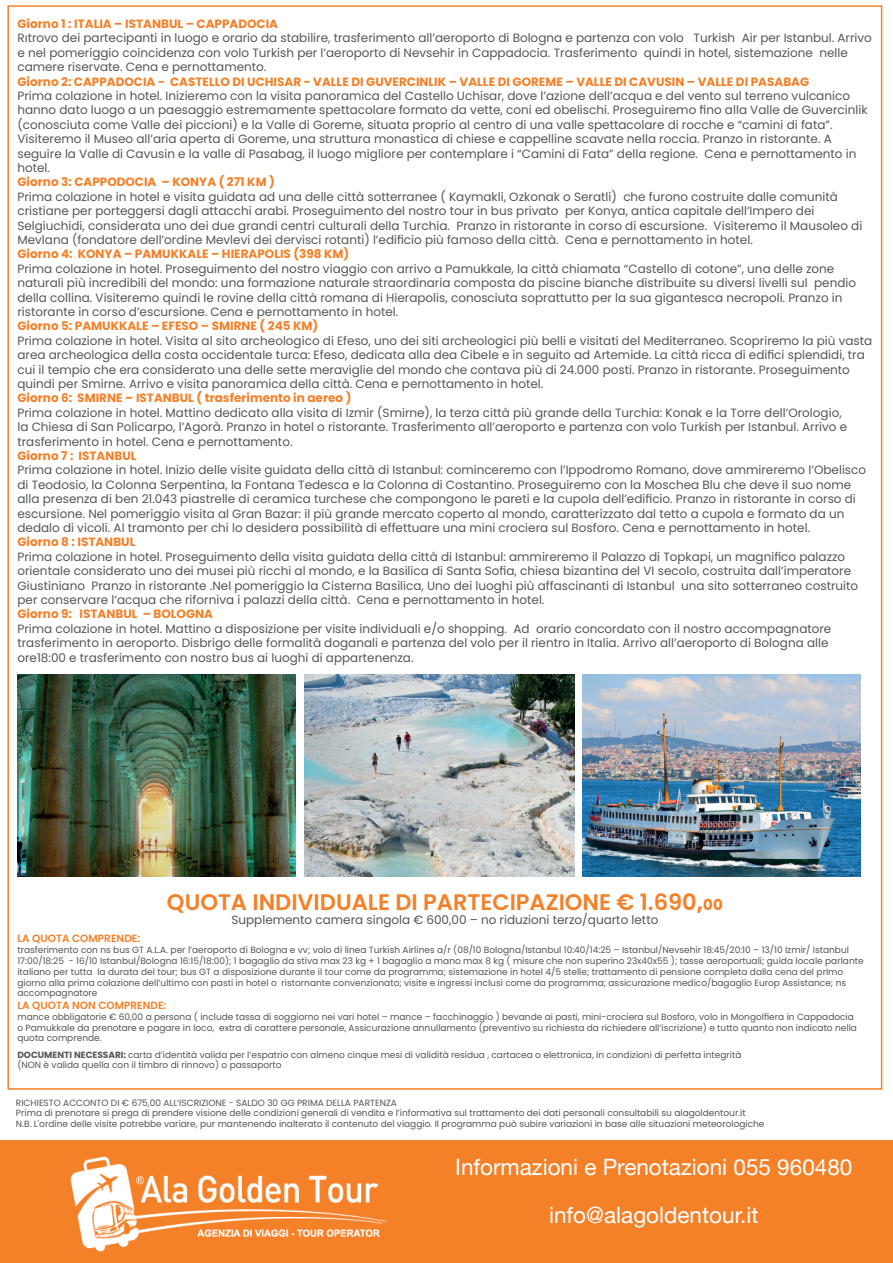
<style>
.page{position:relative;width:893px;height:1263px;background:#fff}
.page>*{position:absolute;margin:0;border:0;box-sizing:border-box;transform-origin:0 0}
.t1{font:22.5px/48px "Helvetica Neue";color:#fff;text-align:center}
.t2{font:600 22.5px "Poppins";color:#f48028}
.t3{font:12px/14.4px "Poppins";color:#545557}
.t4{font:700 12px "Poppins";color:#f48028}
.t5{font:600 10.5px "Poppins";color:#f48028}
.t6{font:9px/10.8px "Poppins";color:#545557}
.s1{font-weight:700}
.s2{font-weight:700;font-size:15px}
</style>
<div class="page">
<div style="left:0;top:1140px;width:893px;height:122px;background:#f48028"></div>
<img style="left:70px;top:1156px;width:317px;height:96px">
<img style="left:583px;top:674px;width:278px;height:202px">
<img style="left:304px;top:674px;width:270px;height:202px">
<img style="left:17px;top:674px;width:279px;height:202px">
<p class="t4" style="left:17px;top:17px;width:262px">Giorno 1 : ITALIA – ISTANBUL – CAPPADOCIA</p>
<p class="t3" style="left:17px;top:31px;width:856px">Rıtrovo dei partecipanti in luogo e orario da stabilire, trasferimento all’aeroporto di Bologna e partenza con volo Turkish Air per Istanbul. Arrivo e nel pomeriggio coincidenza con volo Turkish per l’aeroporto di Nevsehir in Cappadocia. Trasferimento quindi in hotel, sistemazione nelle camere riservate. Cena e pernottamento.</p>
<p class="t4" style="left:17px;top:74px;width:793px">Giorno 2: CAPPADOCIA - CASTELLO DI UCHISAR - VALLE DI GUVERCINLIK – VALLE DI GOREME – VALLE DI CAVUSIN – VALLE DI PASABAG</p>
<p class="t3" style="left:17px;top:89px;width:851px">Prima colazione in hotel. Inizieremo con la visita panoramica del Castello Uchisar, dove l’azione dell’acqua e del vento sul terreno vulcanico hanno dato luogo a un paesaggio estremamente spettacolare formato da vette, coni ed obelischi. Proseguiremo fino alla Valle de Guvercinlik (conosciuta come Valle dei piccioni) e la Valle di Goreme, situata proprio al centro di una valle spettacolare di rocche e “camini di fata”.<br>Visiteremo il Museo all’aria aperta di Goreme, una struttura monastica di chiese e cappelline scavate nella roccia. Pranzo in ristorante. A seguire la Valle di Cavusin e la valle di Pasabag, il luogo migliore per contemplare i “Camini di Fata” della regione. Cena e pernottamento in hotel.</p>
<p class="t4" style="left:17px;top:175px;width:259px">Giorno 3: CAPPODOCIA – KONYA ( 271 KM )</p>
<p class="t3" style="left:17px;top:189px;width:846px">Prima colazione in hotel e visita guidata ad una delle città sotterranee ( Kaymakli, Ozkonak o Seratli) che furono costruite dalle comunità cristiane per porteggersi dagli attacchi arabi. Proseguimento del nostro tour in bus privato per Konya, antica capitale dell’Impero dei Selgiuchidi, considerata uno dei due grandi centri culturali della Turchia. Pranzo in ristorante in corso di escursione. Visiteremo il Mausoleo di Mevlana (fondatore dell’ordine Mevlevi dei dervisci rotanti) l’edificio più famoso della città. Cena e pernottamento in hotel.</p>
<p class="t4" style="left:17px;top:247px;width:333px">Giorno 4: KONYA – PAMUKKALE – HIERAPOLIS (398 KM)</p>
<p class="t3" style="left:17px;top:261px;width:840px">Prima colazione in hotel. Proseguimento del nostro viaggio con arrivo a Pamukkale, la città chiamata “Castello di cotone”, una delle zone naturali più incredibili del mondo: una formazione naturale straordinaria composta da piscine bianche distribuite su diversi livelli sul pendio della collina. Visiteremo quindi le rovine della città romana di Hierapolis, conosciuta soprattutto per la sua gigantesca necropoli. Pranzo in ristorante in corso d’escursione. Cena e pernottamento in hotel.</p>
<p class="t4" style="left:17px;top:319px;width:302px">Giorno 5: PAMUKKALE – EFESO – SMIRNE ( 245 KM)</p>
<p class="t3" style="left:17px;top:333px;width:856px">Prima colazione in hotel. Visita al sito archeologico di Efeso, uno dei siti archeologici più belli e visitati del Mediterraneo. Scopriremo la più vasta area archeologica della costa occidentale turca: Efeso, dedicata alla dea Cibele e in seguito ad Artemide. La città ricca di edifici splendidi, tra cui il tempio che era considerato una delle sette meraviglie del mondo che contava più di 24.000 posti. Pranzo in ristorante. Proseguimento quindi per Smirne. Arrivo e visita panoramica della città. Cena e pernottamento in hotel.</p>
<p class="t4" style="left:17px;top:391px;width:336px">Giorno 6: SMIRNE – ISTANBUL ( trasferimento in aereo )</p>
<p class="t3" style="left:17px;top:405px;width:831px">Prima colazione in hotel. Mattino dedicato alla visita di Izmir (Smirne), la terza città più grande della Turchia: Konak e la Torre dell’Orologio, la Chiesa di San Policarpo, l’Agorà. Pranzo in hotel o ristorante. Trasferimento all’aeroporto e partenza con volo Turkish per Istanbul. Arrivo e trasferimento in hotel. Cena e pernottamento.</p>
<p class="t4" style="left:17px;top:449px;width:121px">Giorno 7 : ISTANBUL</p>
<p class="t3" style="left:17px;top:463px;width:850px">Prima colazione in hotel. Inizio delle visite guidata della città di Istanbul: cominceremo con l’Ippodromo Romano, dove ammireremo l’Obelisco di Teodosio, la Colonna Serpentina, la Fontana Tedesca e la Colonna di Costantino. Proseguiremo con la Moschea Blu che deve il suo nome alla presenza di ben 21.043 piastrelle di ceramica turchese che compongono le pareti e la cupola dell’edificio. Pranzo in ristorante in corso di escursione. Nel pomeriggio visita al Gran Bazar: il più grande mercato coperto al mondo, caratterizzato dal tetto a cupola e formato da un dedalo di vicoli. Al tramonto per chi lo desidera possibilità di effettuare una mini crociera sul Bosforo. Cena e pernottamento in hotel.</p>
<p class="t4" style="left:17px;top:535px;width:119px">Giorno 8 : ISTANBUL</p>
<p class="t3" style="left:17px;top:549px;width:842px">Prima colazione in hotel. Proseguimento della visita guidata della città di Istanbul: ammireremo il Palazzo di Topkapi, un magnifico palazzo orientale considerato uno dei musei più ricchi al mondo, e la Basilica di Santa Sofia, chiesa bizantina del VI secolo, costruita dall’imperatore Giustiniano Pranzo in ristorante .Nel pomeriggio la Cisterna Basilica, Uno dei luoghi più affascinanti di Istanbul una sito sotterraneo costruito per conservare l’acqua che riforniva i palazzi della città. Cena e pernottamento in hotel.</p>
<p class="t4" style="left:17px;top:607px;width:197px">Giorno 9: ISTANBUL – BOLOGNA</p>
<p class="t3" style="left:17px;top:621px;width:815px">Prima colazione in hotel. Mattino a disposizione per visite individuali e/o shopping. Ad orario concordato con il nostro accompagnatore trasferimento in aeroporto. Disbrigo delle formalità doganali e partenza del volo per il rientro in Italia. Arrivo all’aeroporto di Bologna alle ore18:00 e trasferimento con nostro bus ai luoghi di appartenenza.</p>
<h1 class="t2" style="left:167px;top:889px;width:557px">QUOTA INDIVIDUALE DI PARTECIPAZIONE € 1.690<span class="s1">,</span><span class="s2">00</span></h1>
<p class="t3" style="left:231px;top:913px;width:428px">Supplemento camera singola € 600,00 – no riduzioni terzo/quarto letto</p>
<p class="t5" style="left:17px;top:933px;width:124px">LA QUOTA COMPRENDE:</p>
<p class="t6" style="left:17px;top:945px;width:848px">trasferimento con ns bus GT A.L.A. per l’aeroporto di Bologna e vv; volo di linea Turkish Airlines a/r (08/10 Bologna/Istanbul 10:40/14:25 – Istanbul/Nevsehir 18:45/20:10 – 13/10 Izmir/ Istanbul 17:00/18:25 - 16/10 Istanbul/Bologna 16:15/18:00); 1 bagaglio da stiva max 23 kg + 1 bagaglio a mano max 8 kg ( misure che non superino 23x40x55 ); tasse aeroportuali; guida locale parlante italiano per tutta la durata del tour; bus GT a disposizione durante il tour come da programma; sistemazione in hotel 4/5 stelle; trattamento di pensione completa dalla cena del prImo giorno alla prima colazione dell’ultimo con pasti in hotel o ristornante convenzionato; visite e ingressi inclusi come da programma; assicurazione medico/bagaglio Europ Assistance; ns accompagnatore</p>
<p class="t5" style="left:17px;top:999px;width:150px">LA QUOTA NON COMPRENDE:</p>
<p class="t6" style="left:17px;top:1011px;width:841px">mance obbligatorie € 60,00 a persona ( include tassa di soggiorno nei vari hotel – mance – facchinaggio ) bevande ai pasti, mini-crociera sul Bosforo, volo in Mongolfiera in Cappadocia o Pamukkale da prenotare e pagare in loco, extra di carattere personale, Assicurazione annullamento (preventivo su richiesta da richiedere all’iscrizione) e tutto quanto non indicato nella quota comprende.</p>
<p class="t6" style="left:17px;top:1049px;width:725px"><span class="s1">DOCUMENTI NECESSARI:</span> carta d’identità valida per l’espatrio con almeno cinque mesi di validità residua , cartacea o elettronica, in condizioni di perfetta integrità (NON è valida quella con il timbro di rinnovo) o passaporto</p>
<p class="t6" style="left:16px;top:1097px;width:750px">RICHIESTO ACCONTO DI € 675,00 ALL’ISCRIZIONE - SALDO 30 GG PRIMA DELLA PARTENZA<br>Prima di prenotare si prega di prendere visione delle condizioni generali di vendita e l’informativa sul trattamento dei dati personali consultabili su alagoldentour.it<br>N.B. L'ordine delle visite potrebbe variare, pur mantenendo inalterato il contenuto del viaggio. Il programma può subire variazioni in base alle situazioni meteorologiche</p>
<h1 class="t1" style="left:455px;top:1144px;width:399px">Informazioni e Prenotazioni 055 960480 info@alagoldentour.it</h1>
</div>
